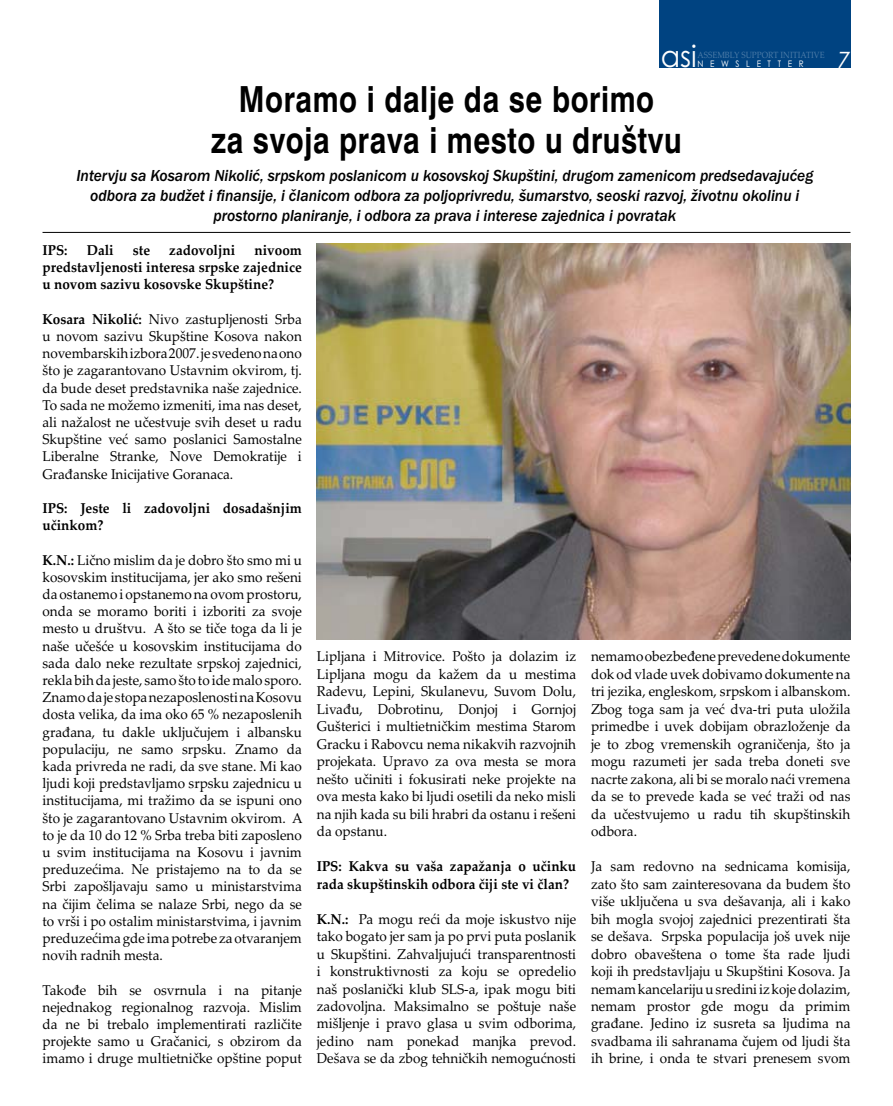
<style>
.page{position:relative;width:893px;height:1106px;background:#fff}
.page>*{position:absolute;margin:0;border:0;box-sizing:border-box;transform-origin:0 0}
.t1{font:700 36px/40.2px "Swiss 721 BT";letter-spacing:.02em;color:#000;text-align:center;scale:.82 1}
.t2{font:30px "Century Gothic";color:#fff;scale:.95 1}
.t3{font:italic 22.5px "Century Gothic";color:#fff}
.t4{font:italic 500 16.5px/19.8px "Franklin Gothic";color:#000;text-align:center;scale:.95 1}
.t5{font:14.25px/17.4px "Palatino Linotype";color:#000;text-align:justify;scale:.95 1}
.t6{font:700 14.25px/17.2px "Palatino Linotype";color:#000;scale:.95 1}
.t7{font:9px "Palatino Linotype";color:#4c7ba7;scale:.9 1}
.t8{font:9px "Century Gothic";letter-spacing:.82em;color:#fff;scale:.9 1}
.s1{font-weight:700}
</style>
<div class="page">
<div style="left:660px;top:0;width:191px;height:67px;background:#004381"></div>
<hr style="left:43px;top:232px;width:807px;height:1px;background:#000">
<img style="left:316px;top:244px;width:534px;height:395px">
<h2 class="t2" style="left:661px;top:40px;width:40px">asi</h2>
<p class="t7" style="left:698px;top:51px;width:143px">ASSEMBLY SUPPORT INITIATIVE</p>
<p class="t8" style="left:698px;top:59px;width:119px">NEWSLETTER</p>
<h3 class="t3" style="left:838px;top:47px;width:14px">7</h3>
<h1 class="t1" style="left:211px;top:83px;width:575px">Moramo i dalje da se borimo<br>za svoja prava i mesto u društvu</h1>
<p class="t4" style="left:76px;top:167px;width:777px">Intervju sa Kosarom Nikolić, srpskom poslanicom u kosovskoj Skupštini, drugom zamenicom predsedavajućeg odbora za budžet i finansije, i članicom odbora za poljoprivredu, šumarstvo, seoski razvoj, životnu okolinu i prostorno planiranje, i odbora za prava i interese zajednica i povratak</p>
<p class="t6" style="left:43px;top:243px;width:28px">IPS:</p>
<p class="t6" style="left:87px;top:243px;width:30px">Dali</p>
<p class="t6" style="left:133px;top:243px;width:20px">ste</p>
<p class="t6" style="left:169px;top:243px;width:71px">zadovoljni</p>
<p class="t6" style="left:43px;top:243px;width:275px;text-align:justify;text-indent:212px">nivoom predstavljenosti interesa srpske zajednice u novom sazivu kosovske Skupštine?</p>
<p class="t5" style="left:43px;top:312px;width:275px"><span class="s1">Kosara Nikolić:</span> Nivo zastupljenosti Srba u novom sazivu Skupštine Kosova nakon novembarskih izbora 2007. je svedeno na ono što je zagarantovano Ustavnim okvirom, tj. da bude deset predstavnika naše zajednice.<br>To sada ne možemo izmeniti, ima nas deset, ali nažalost ne učestvuje svih deset u radu Skupštine već samo poslanici Samostalne Liberalne Stranke, Nove Demokratĳe i Građanske Inicĳative Goranaca.</p>
<p class="t6" style="left:43px;top:501px;width:275px">IPS: Jeste li zadovoljni dosadašnjim učinkom?</p>
<p class="t5" style="left:43px;top:553px;width:275px"><span class="s1">K.N.:</span> Lično mislim da je dobro što smo mi u kosovskim institucĳama, jer ako smo rešeni da ostanemo i opstanemo na ovom prostoru, onda se moramo boriti i izboriti za svoje mesto u društvu. A što se tiče toga da li je naše učešće u kosovskim institucĳama do sada dalo neke rezultate srpskoj zajednici, rekla bih da jeste, samo što to ide malo sporo.<br>Znamo da je stopa nezaposlenosti na Kosovu dosta velika, da ima oko 65 % nezaposlenih građana, tu dakle uključujem i albansku populacĳu, ne samo srpsku. Znamo da kada privreda ne radi, da sve stane. Mi kao ljudi koji predstavljamo srpsku zajednicu u institucĳama, mi tražimo da se ispuni ono što je zagarantovano Ustavnim okvirom. A to je da 10 do 12 % Srba treba biti zaposleno u svim institucĳama na Kosovu i javnim preduzećima. Ne pristajemo na to da se Srbi zapošljavaju samo u ministarstvima na čĳim čelima se nalaze Srbi, nego da se to vrši i po ostalim ministarstvima, i javnim preduzećima gde ima potrebe za otvaranjem novih radnih mesta.</p>
<p class="t5" style="left:43px;top:982px;width:275px">Takođe bih se osvrnula i na pitanje nejednakog regionalnog razvoja. Mislim da ne bi trebalo implementirati različite projekte samo u Gračanici, s obzirom da imamo i druge multietničke opštine poput</p>
<p class="t5" style="left:317px;top:649px;width:275px">Lipljana i Mitrovice. Pošto ja dolazim iz Lipljana mogu da kažem da u mestima Radevu, Lepini, Skulanevu, Suvom Dolu, Livađu, Dobrotinu, Donjoj i Gornjoj Gušterici i multietničkim mestima Starom Gracku i Rabovcu nema nikakvih razvojnih projekata. Upravo za ova mesta se mora nešto učiniti i fokusirati neke projekte na ova mesta kako bi ljudi osetili da neko misli na njih kada su bili hrabri da ostanu i rešeni da opstanu.</p>
<p class="t6" style="left:317px;top:859px;width:275px">IPS: Kakva su vaša zapažanja o učinku rada skupštinskih odbora čĳi ste vi član?</p>
<p class="t5" style="left:317px;top:911px;width:275px"><span class="s1">K.N.:</span> Pa mogu reći da moje iskustvo nĳe tako bogato jer sam ja po prvi puta poslanik u Skupštini. Zahvaljujući transparentnosti i konstruktivnosti za koju se opredelio naš poslanički klub SLS-a, ipak mogu biti zadovoljna. Maksimalno se poštuje naše mišljenje i pravo glasa u svim odborima, jedino nam ponekad manjka prevod.<br>Dešava se da zbog tehničkih nemogućnosti</p>
<p class="t5" style="left:591px;top:649px;width:275px">nemamo obezbeđene prevedene dokumente dok od vlade uvek dobivamo dokumente na tri jezika, engleskom, srpskom i albanskom.<br>Zbog toga sam ja već dva-tri puta uložila primedbe i uvek dobĳam obrazloženje da je to zbog vremenskih ograničenja, što ja mogu razumeti jer sada treba doneti sve nacrte zakona, ali bi se moralo naći vremena da se to prevede kada se već traži od nas da učestvujemo u radu tih skupštinskih odbora.</p>
<p class="t5" style="left:591px;top:859px;width:275px">Ja sam redovno na sednicama komisĳa, zato što sam zainteresovana da budem što više uključena u sva dešavanja, ali i kako bih mogla svojoj zajednici prezentirati šta se dešava. Srpska populacĳa još uvek nĳe dobro obaveštena o tome šta rade ljudi koji ih predstavljaju u Skupštini Kosova. Ja nemam kancelarĳu u sredini iz koje dolazim, nemam prostor gde mogu da primim građane. Jedino iz susreta sa ljudima na svadbama ili sahranama čujem od ljudi šta ih brine, i onda te stvari prenesem svom</p>
</div>
